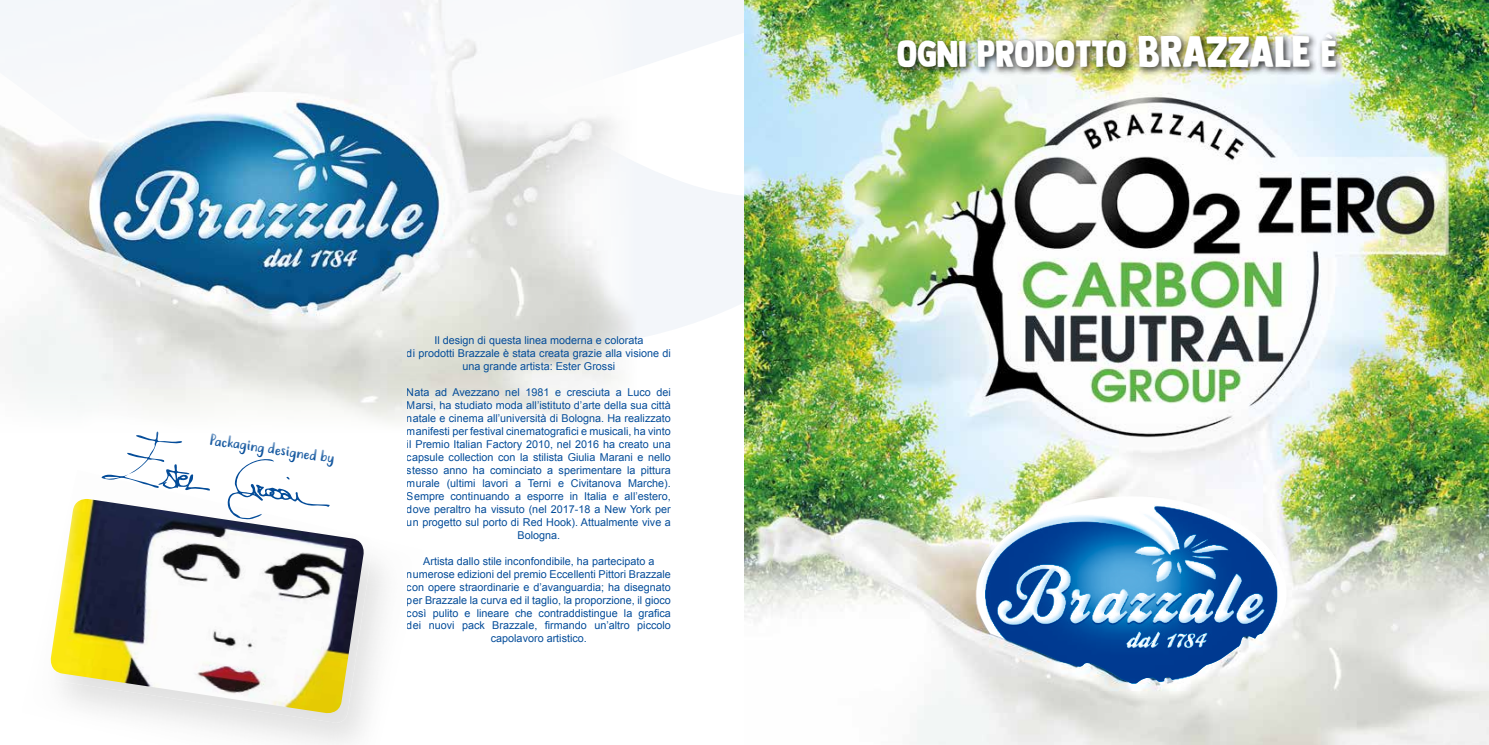
<style>
.page{position:relative;width:1489px;height:745px;background:#fff}
.page>*{position:absolute;margin:0;border:0;box-sizing:border-box;transform-origin:0 0}
.t1{font:37.5px "DK Longreach";color:#fff}
.t2{font:14.62px "Justtellmewhat";color:#004a98}
.t3{font:10.75px/13px "Arial";color:#004a98;text-align:center}
.s1{font-size:43.88px}
</style>
<div class="page">
<svg style="left:636px;top:197px;width:108px;height:142px;fill:#f3f6fa"></svg>
<svg style="left:636px;top:0;width:108px;height:197px"></svg>
<img style="left:0;top:0;width:636px;height:422px">
<svg style="left:40px;top:407px;width:340px;height:15px"></svg>
<img style="left:49px;top:499px;width:316px;height:215px">
<svg style="left:101px;top:431px;width:109px;height:60px"></svg>
<svg style="left:227px;top:459px;width:103px;height:60px"></svg>
<img style="left:744px;top:0;width:744px;height:744px">
<img style="left:976px;top:495px;width:310px;height:189px">
<div style="left:892px;top:30px;width:452px;height:46px;background:#000;opacity:.8"></div>
<h2 class="t2" style="left:211px;top:429px;width:128px;rotate:9deg">Packaging designed by</h2>
<p class="t3" style="left:407px;top:333px;width:265px">Il design di questa linea moderna e colorata<br>di prodotti Brazzale è stata creata grazie alla visione di una grande artista: Ester Grossi</p>
<p class="t3" style="left:407px;top:385px;width:265px">Nata ad Avezzano nel 1981 e cresciuta a Luco dei Marsi, ha studiato moda all’istituto d’arte della sua città natale e cinema all’università di Bologna. Ha realizzato manifesti per festival cinematografici e musicali, ha vinto il Premio Italian Factory 2010, nel 2016 ha creato una capsule collection con la stilista Giulia Marani e nello stesso anno ha cominciato a sperimentare la pittura murale (ultimi lavori a Terni e Civitanova Marche).<br>Sempre continuando a esporre in Italia e all’estero, dove peraltro ha vissuto (nel 2017-18 a New York per un progetto sul porto di Red Hook). Attualmente vive a Bologna.</p>
<p class="t3" style="left:407px;top:554px;width:265px">Artista dallo stile inconfondibile, ha partecipato a numerose edizioni del premio Eccellenti Pittori Brazzale con opere straordinarie e d’avanguardia; ha disegnato per Brazzale la curva ed il taglio, la proporzione, il gioco così pulito e lineare che contraddistingue la grafica dei nuovi pack Brazzale, firmando un’altro piccolo capolavoro artistico.</p>
<h1 class="t1" style="left:896px;top:32px;width:441px">OGNI PRODOTTO <span class="s1">BRAZZALE</span> è</h1>
</div>
